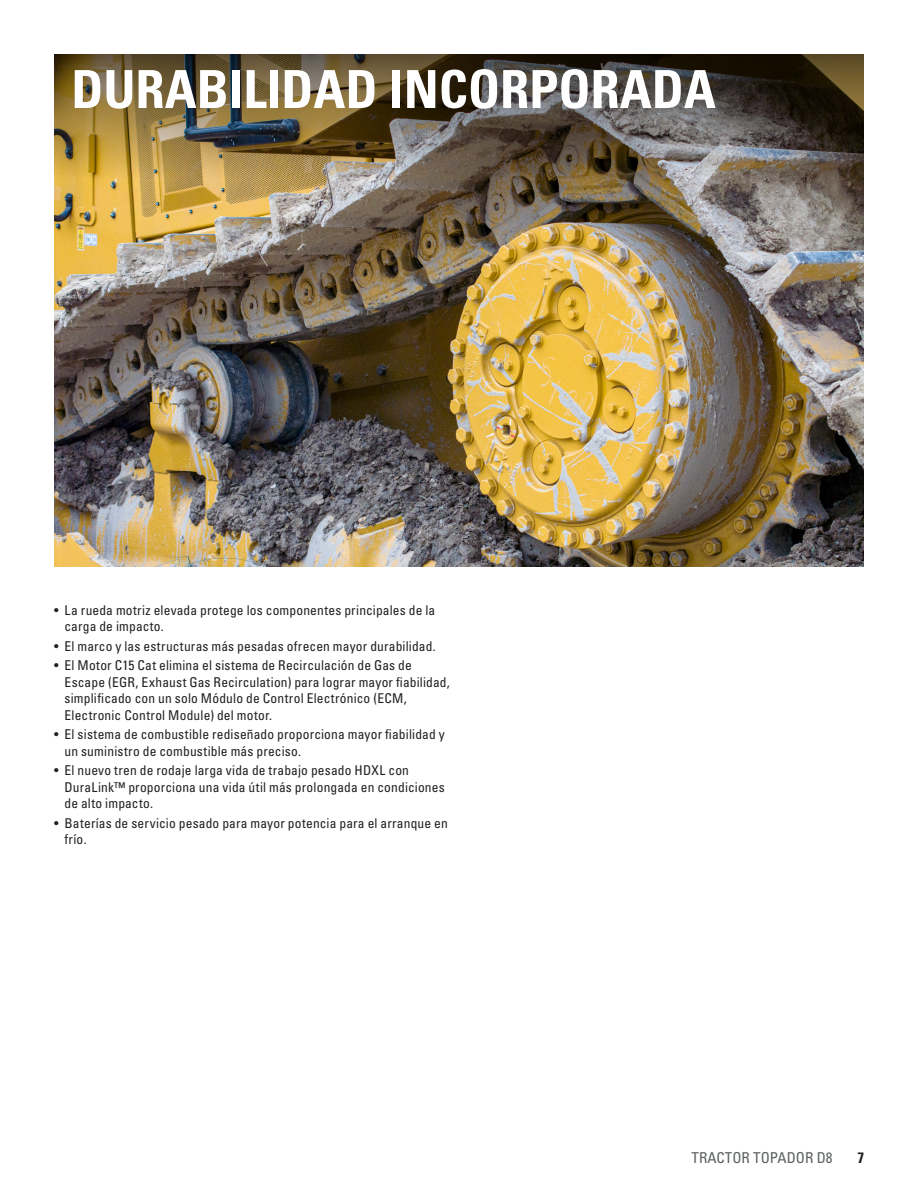
<style>
.page{position:relative;width:918px;height:1188px;background:#fff}
.page>*{position:absolute;margin:0;border:0;box-sizing:border-box;transform-origin:0 0}
.Feature_Title{font:52.5px "Univers LTCYR 67 Bold Cond";color:#fff}
.Running_footer-RH{font:condensed 15px "Univers LTCYR 57";color:#5d6163}
.t1{font:15px "Univers LTCYR 67 Bold Cond";color:#231f20}
.t2{font:condensed 13.5px/16.5px "Univers LT Std";letter-spacing:.015em;color:#231f20}
</style>
<div class="page">
<img style="left:54px;top:178px;width:810px;height:389px">
<img style="left:54px;top:54px;width:810px;height:124px">
<p class="Feature_Title" style="left:71px;top:57px;width:646px">DURABILIDAD INCORPORADA</p>
<p class="t2" style="left:64px;top:601px;width:372px;text-indent:-10px">• La rueda motriz elevada protege los componentes principales de la carga de impacto.</p>
<p class="t2" style="left:54px;top:637px;width:383px">• El marco y las estructuras más pesadas ofrecen mayor durabilidad.</p>
<p class="t2" style="left:64px;top:657px;width:387px;text-indent:-10px">• El Motor C15 Cat elimina el sistema de Recirculación de Gas de Escape (EGR, Exhaust Gas Recirculation) para lograr mayor fiabilidad, simplificado con un solo Módulo de Control Electrónico (ECM, Electronic Control Module) del motor.</p>
<p class="t2" style="left:64px;top:726px;width:382px;text-indent:-10px">• El sistema de combustible rediseñado proporciona mayor fiabilidad y un suministro de combustible más preciso.</p>
<p class="t2" style="left:64px;top:762px;width:382px;text-indent:-10px">• El nuevo tren de rodaje larga vida de trabajo pesado HDXL con<br>DuraLink™ proporciona una vida útil más prolongada en condiciones de alto impacto.</p>
<p class="t2" style="left:64px;top:814px;width:385px;text-indent:-10px">• Baterías de servicio pesado para mayor potencia para el arranque en frío.</p>
<p class="Running_footer-RH" style="left:692px;top:1148px;width:142px">TRACTOR TOPADOR D8</p>
<p class="t1" style="left:857px;top:1148px;width:8px">7</p>
</div>
